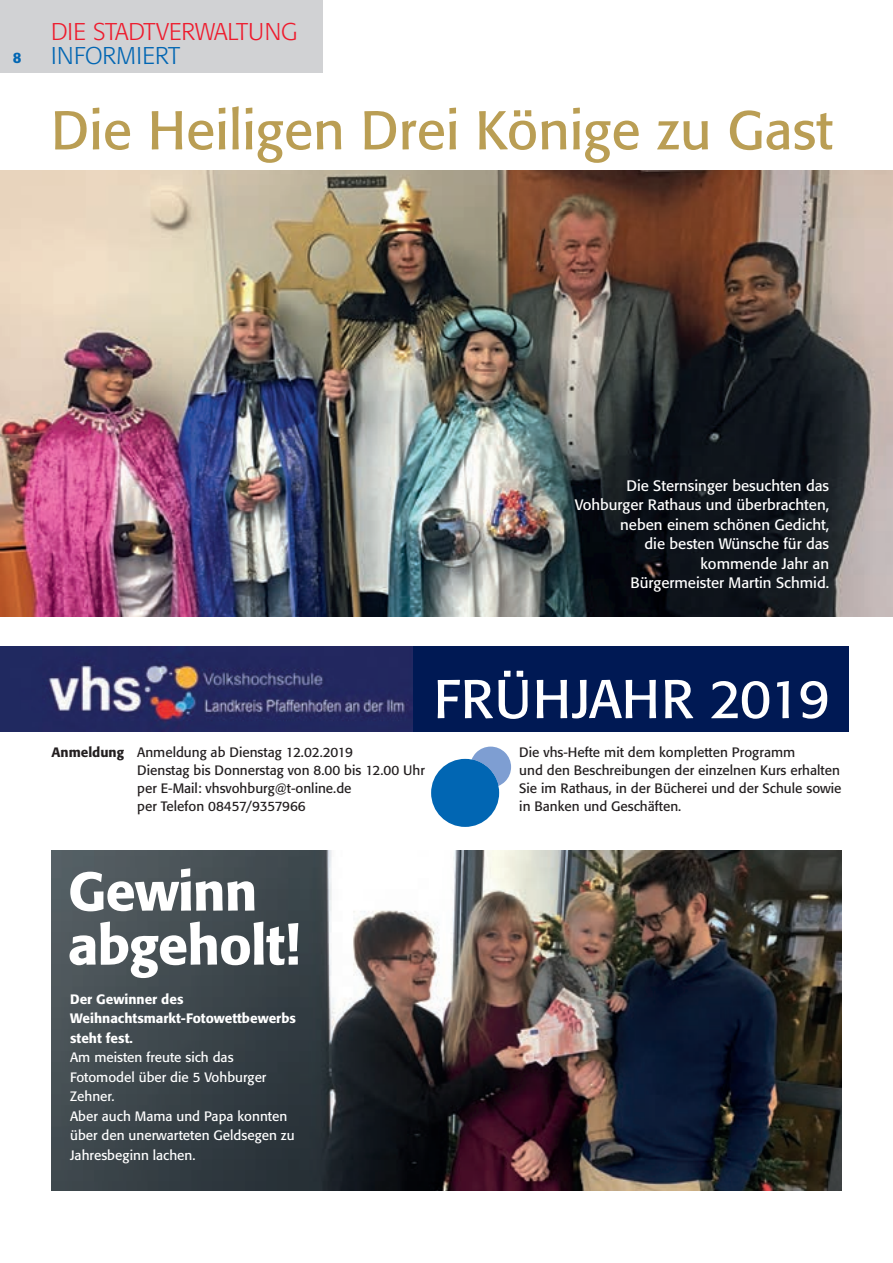
<style>
.page{position:relative;width:893px;height:1263px;background:#fff}
.page>*{position:absolute;margin:0;border:0;box-sizing:border-box;transform-origin:0 0}
.t1{font:54px "Formata";color:#ba9e54}
.t2{font:500 54px/54px "Formata";letter-spacing:-.015em;color:#fff}
.t3{font:54px "Formata";letter-spacing:.01em;color:#fff}
.t4{font:300 24px/24px "Formata";color:#ee1b2d}
.t5{font:15px/19.5px "Formata";color:#fff;text-align:right}
.t6{font:13.5px/18px "Formata";color:#231f20}
.t7{font:13.5px/19.5px "Formata";color:#fff}
.t8{font:500 13.5px/19.5px "Formata";color:#fff}
.s1{font-weight:500;font-size:15px;color:#0166b3}
.s2{color:#0166b3}
.s3{font-weight:500}
</style>
<div class="page">
<div style="left:0;top:0;width:323px;height:72px;background:#d1d2d4"></div>
<img style="left:0;top:170px;width:893px;height:447px">
<img style="left:52px;top:850px;width:790px;height:341px">
<img style="left:0;top:646px;width:413px;height:85px">
<div style="left:413px;top:646px;width:436px;height:85px;background:#001954"></div>
<div style="left:431px;top:759px;width:68px;height:68px;background:#0166b3;border-radius:50%"></div>
<svg style="left:470px;top:747px;width:41px;height:40px"></svg>
<h2 class="t4" style="left:13px;top:21px;width:286px;text-indent:38px">DIE STADTVERWALTUNG<br><span class="s1">8</span> <span class="s2">INFORMIERT</span></h2>
<h1 class="t1" style="left:51px;top:108px;width:783px">Die Heiligen Drei Könige zu Gast</h1>
<p class="t5" style="left:575px;top:477px;width:256px">Die Sternsinger besuchten das<br>Vohburger Rathaus und überbrachten, neben einem schönen Gedicht,<br>die besten Wünsche für das kommende Jahr an<br>Bürgermeister Martin Schmid.</p>
<p class="t6" style="left:137px;top:745px;width:289px;text-indent:-86px"><span class="s3">Anmeldung</span> Anmeldung ab Dienstag 12.02.2019<br>Dienstag bis Donnerstag von 8.00 bis 12.00 Uhr per E-Mail: vhsvohburg@t-online.de<br>per Telefon 08457/9357966</p>
<h1 class="t3" style="left:434px;top:676px;width:398px">FRÜHJAHR 2019</h1>
<p class="t6" style="left:519px;top:745px;width:324px">Die vhs-Hefte mit dem kompletten Programm<br>und den Beschreibungen der einzelnen Kurs erhalten Sie im Rathaus, in der Bücherei und der Schule sowie in Banken und Geschäften.</p>
<h1 class="t2" style="left:68px;top:869px;width:233px">Gewinn abgeholt!</h1>
<p class="t8" style="left:70px;top:990px;width:227px">Der Gewinner des<br>Weihnachtsmarkt-Fotowettbewerbs steht fest.</p>
<p class="t7" style="left:70px;top:1049px;width:226px">Am meisten freute sich das<br>Fotomodel über die 5 Vohburger<br>Zehner.<br>Aber auch Mama und Papa konnten über den unerwarteten Geldsegen zu<br>Jahresbeginn lachen.</p>
</div>
